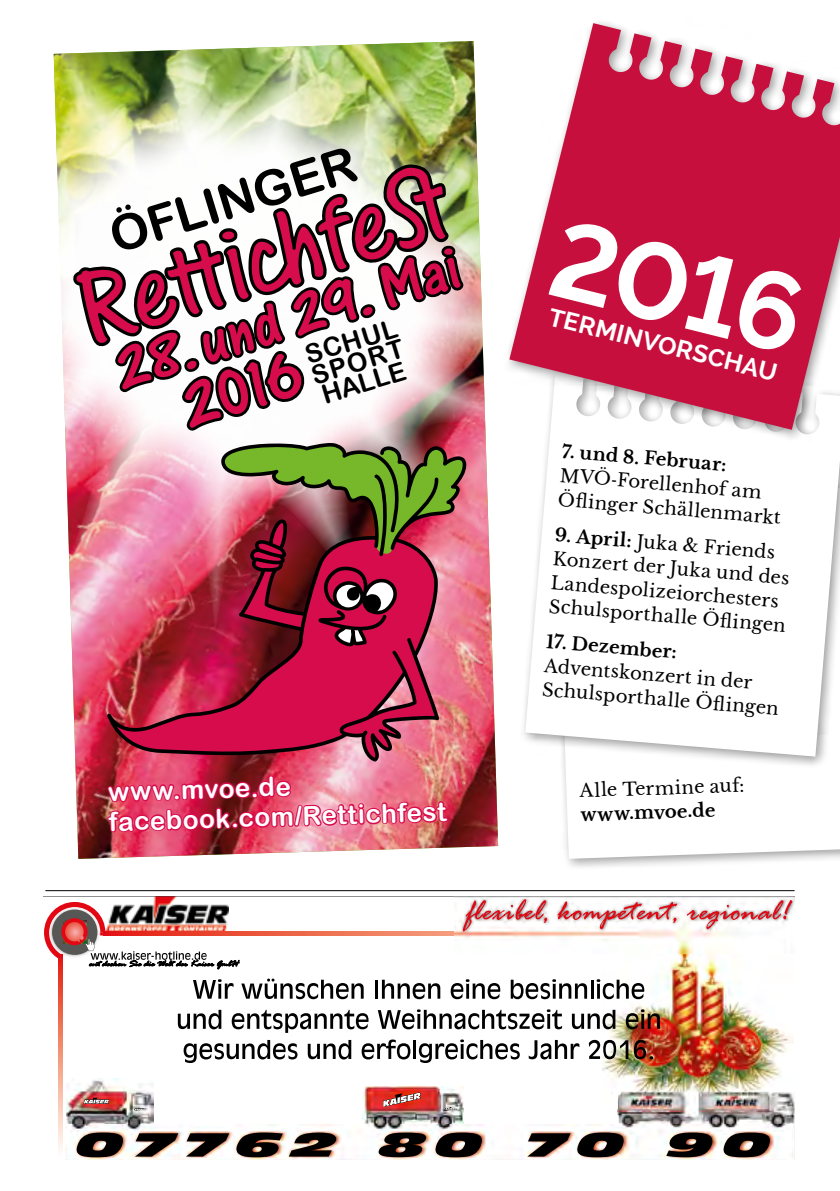
<style>
.page{position:relative;width:840px;height:1191px;background:#fff}
.page>*{position:absolute;margin:0;border:0;box-sizing:border-box;transform-origin:0 0}
.t1{font:700 109.2px "Raleway";color:#fff}
.t2{font:68.4px "One Stroke Script LET Plain";color:#d60c4d}
.t3{font:64px "One Stroke Script LET Plain";color:#d60c4d}
.t4{font:49.2px "Arial Rounded MT Bold";color:#000}
.t5{font:26px/30.4px "Arial Rounded MT Bold";color:#fff}
.t6{font:26px/21.6px "Arial Rounded MT Bold";color:#000}
.t7{font:700 25px "Raleway";color:#fff}
.t8{font:18px/24px "Libre Baskerville";color:#000}
.t9{font:700 18px "Libre Baskerville";color:#000}
.s1{font-weight:700}
</style>
<div class="page">
<svg style="left:791px;top:849px;width:48px;height:10px"></svg>
<img style="left:602px;top:999px;width:191px;height:92px">
<img style="left:611px;top:1091px;width:183px;height:33px">
<img style="left:67px;top:1078px;width:86px;height:46px">
<svg style="left:84px;top:1097px;width:25px;height:6px"></svg>
<svg style="left:134px;top:1107px;width:10px;height:3px"></svg>
<img style="left:363px;top:1086px;width:100px;height:38px">
<svg style="left:383px;top:1092px;width:37px;height:14px"></svg>
<svg style="left:445px;top:1107px;width:12px;height:2px"></svg>
<svg style="left:178px;top:1009px;width:43px;height:20px"></svg>
<svg style="left:231px;top:1009px;width:137px;height:24px"></svg>
<svg style="left:377px;top:1009px;width:184px;height:20px"></svg>
<svg style="left:571px;top:1009px;width:44px;height:20px"></svg>
<svg style="left:625px;top:1009px;width:34px;height:20px"></svg>
<svg style="left:183px;top:1040px;width:114px;height:23px"></svg>
<svg style="left:307px;top:1040px;width:44px;height:19px"></svg>
<svg style="left:361px;top:1039px;width:49px;height:20px"></svg>
<hr style="left:413px;top:1040px;width:3px;height:19px;background:#000">
<svg style="left:418px;top:1039px;width:101px;height:24px"></svg>
<svg style="left:528px;top:1040px;width:51px;height:19px"></svg>
<svg style="left:588px;top:1039px;width:64px;height:20px"></svg>
<img style="left:66px;top:1124px;width:727px;height:35px">
<svg style="left:77px;top:1132px;width:692px;height:25px"></svg>
<svg style="left:58px;top:999px;width:4px;height:151px"></svg>
<hr style="left:45px;top:890px;width:749px;height:1px;background:#000">
<img style="left:53px;top:41px;width:433px;height:401px">
<svg style="left:73px;top:164px;width:38px;height:182px"></svg>
<img style="left:111px;top:41px;width:357px;height:395px">
<img style="left:43px;top:442px;width:748px;height:557px">
<div style="left:518px;top:365px;width:321px;height:403px;background:#000;opacity:.4"></div>
<svg style="left:525px;top:442px;width:314px;height:314px"></svg>
<div style="left:502px;top:18px;width:337px;height:424px;background:#fff"></div>
<svg style="left:509px;top:23px;width:330px;height:407px;fill:#c60f3c"></svg>
<h3 class="t4" style="left:102px;top:209px;width:257px;rotate:-17deg">ÖFLINGER</h3>
<h3 class="t3" style="left:107px;top:336px;width:357px;rotate:-17deg">28.und 29. Mai</h3>
<h3 class="t6" style="left:302px;top:344px;width:97px;rotate:-17deg">SCHUL<br>SPORT</h3>
<h2 class="t2" style="left:173px;top:370px;width:124px;rotate:-17deg">2016</h2>
<h3 class="t6" style="left:319px;top:384px;width:88px;rotate:-17deg">HALLE</h3>
<h3 class="t5" style="left:107px;top:776px;width:339px;rotate:-2deg">www.mvoe.de facebook.com/Rettichfest</h3>
<h1 class="t1" style="left:568px;top:195px;width:257px;rotate:14deg">2016</h1>
<h3 class="t7" style="left:552px;top:302px;width:235px;rotate:14deg">TERMINVORSCHAU</h3>
<p class="t9" style="left:562px;top:440px;width:166px;rotate:5deg">7. und 8. Februar:</p>
<p class="t8" style="left:561px;top:463px;width:225px;rotate:5deg">MVÖ-Forellenhof am<br>Öfl inger Schällenmarkt</p>
<p class="t8" style="left:556px;top:522px;width:239px;rotate:5deg"><span class="s1">9. April:</span> Juka &amp; Friends<br>Konzert der Juka und des<br>Landespolizeiorchesters<br>Schulsporthalle Öfl ingen</p>
<p class="t9" style="left:547px;top:630px;width:132px;rotate:5deg">17. Dezember:</p>
<p class="t8" style="left:545px;top:653px;width:239px;rotate:5deg">Adventskonzert in der<br>Schulsporthalle Öfl ingen</p>
<p class="t8" style="left:579px;top:778px;width:166px;rotate:-2deg">Alle Termine auf:</p>
<p class="t9" style="left:580px;top:803px;width:136px;rotate:-2deg">www.mvoe.de</p>
</div>
